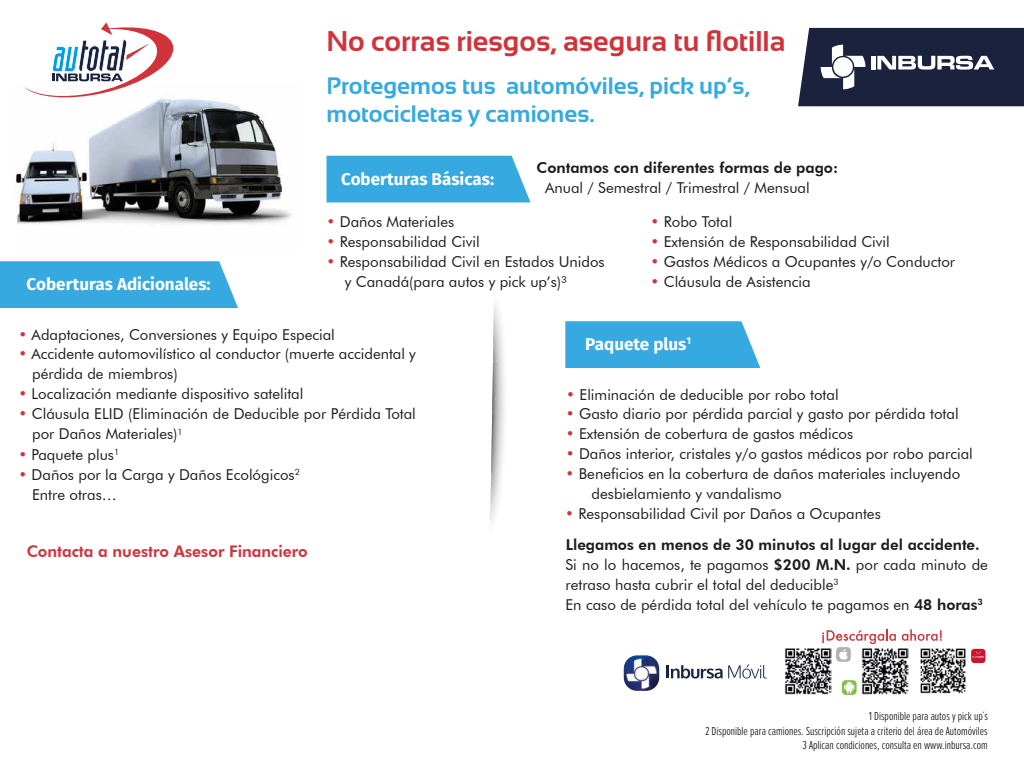
<style>
.page{position:relative;width:1024px;height:768px;background:#fff}
.page>*{position:absolute;margin:0;border:0;box-sizing:border-box;transform-origin:0 0}
.t1{font:700 28.6px "Sansation";color:#d0333a}
.t2{font:700 23.8px/28.6px "Sansation";color:#36a9e1}
.t3{font:700 17px "Fira Sans";color:#fff}
.t4{font:800 16px "Futura BT";color:#d0333a}
.t5{font:15px/20px "Futura BT";color:#1d1d1b}
.t6{font:800 15px "Futura BT";color:#1d1d1b}
.t7{font:300 12px/14.4px "Proxima Nova Ex Cn";color:#000;text-align:right}
.s1{font-weight:800;color:#d0333a}
.s2{color:#d0333a}
.s3{font-weight:800}
</style>
<div class="page">
<img style="left:15px;top:98px;width:277px;height:126px">
<svg style="left:565px;top:321px;width:195px;height:47px;background:#40ade2"></svg>
<svg style="left:798px;top:28px;width:226px;height:78px;background:#383f56"></svg>
<svg style="left:24px;top:22px;width:153px;height:79px"></svg>
<svg style="left:490px;top:303px;width:15px;height:214px"></svg>
<img style="left:490px;top:517px;width:3px;height:5px">
<img style="left:493px;top:498px;width:3px;height:14px">
<img style="left:493px;top:512px;width:3px;height:6px">
<img style="left:497px;top:467px;width:3px;height:25px">
<img style="left:500px;top:464px;width:2px;height:18px">
<img style="left:502px;top:460px;width:3px;height:29px">
<img style="left:496px;top:492px;width:5px;height:25px">
<img style="left:498px;top:488px;width:5px;height:27px">
<img style="left:500px;top:482px;width:4px;height:27px">
<div style="left:327px;top:156px;width:204px;height:46px;background:#36a9e1"></div>
<div style="left:0;top:261px;width:238px;height:47px;background:#36a9e1"></div>
<img style="left:624px;top:655px;width:35px;height:36px">
<svg style="left:667px;top:664px;width:100px;height:15px"></svg>
<svg style="left:784px;top:629px;width:158px;height:66px"></svg>
<img style="left:921px;top:648px;width:45px;height:45px">
<div style="left:971px;top:649px;width:14px;height:14px;background:#ce132d;border-radius:4px"></div>
<svg style="left:973px;top:651px;width:11px;height:7px"></svg>
<h1 class="t1" style="left:326px;top:25px;width:461px">No corras riesgos, asegura tu flotilla</h1>
<h2 class="t2" style="left:326px;top:71px;width:425px">Protegemos tus automóviles, pick up’s, motocicletas y camiones.</h2>
<p class="t3" style="left:341px;top:167px;width:155px">Coberturas Básicas:</p>
<p class="t6" style="left:537px;top:159px;width:303px">Contamos con diferentes formas de pago:</p>
<p class="t5" style="left:545px;top:178px;width:266px">Anual / Semestral / Trimestral / Mensual</p>
<p class="t5" style="left:327px;top:212px;width:129px"><span class="s1">•</span> Daños Materiales</p>
<p class="t5" style="left:651px;top:212px;width:83px"><span class="s1">•</span> Robo Total</p>
<p class="t5" style="left:327px;top:232px;width:155px"><span class="s1">•</span> Responsabilidad Civil</p>
<p class="t5" style="left:651px;top:232px;width:241px"><span class="s1">•</span> Extensión de Responsabilidad Civil</p>
<p class="t5" style="left:327px;top:252px;width:280px"><span class="s1">•</span> Responsabilidad Civil en Estados Unidos</p>
<p class="t5" style="left:651px;top:252px;width:306px"><span class="s1">•</span> Gastos Médicos a Ocupantes y/o Conductor</p>
<p class="t5" style="left:345px;top:272px;width:224px">y Canadá(para autos y pick up’s)³</p>
<p class="t5" style="left:651px;top:272px;width:162px"><span class="s1">•</span> Cláusula de Asistencia</p>
<p class="t3" style="left:27px;top:272px;width:186px">Coberturas Adicionales:</p>
<p class="t5" style="left:18px;top:324px;width:318px"><span class="s1">•</span> Adaptaciones, Conversiones y Equipo Especial</p>
<p class="t5" style="left:32px;top:344px;width:385px;text-indent:-14px"><span class="s2">•</span> Accidente automovilístico al conductor (muerte accidental y pérdida de miembros)</p>
<p class="t5" style="left:18px;top:384px;width:287px"><span class="s2">•</span> Localización mediante dispositivo satelital</p>
<p class="t5" style="left:32px;top:404px;width:385px;text-indent:-14px"><span class="s2">•</span> Cláusula ELID (Eliminación de Deducible por Pérdida Total por Daños Materiales)<sup>1</sup></p>
<p class="t5" style="left:18px;top:444px;width:102px"><span class="s2">•</span> Paquete plus<sup>1</sup></p>
<p class="t5" style="left:32px;top:464px;width:269px;text-indent:-14px"><span class="s2">•</span> Daños por la Carga y Daños Ecológicos<sup>2<br></sup>Entre otras…</p>
<p class="t3" style="left:585px;top:332px;width:107px">Paquete plus<sup>1</sup></p>
<p class="t5" style="left:566px;top:384px;width:274px"><span class="s1">•</span> Eliminación de deducible por robo total</p>
<p class="t5" style="left:566px;top:404px;width:394px"><span class="s1">•</span> Gasto diario por pérdida parcial y gasto por pérdida total</p>
<p class="t5" style="left:566px;top:424px;width:289px"><span class="s1">•</span> Extensión de cobertura de gastos médicos</p>
<p class="t5" style="left:566px;top:444px;width:409px"><span class="s1">•</span> Daños interior, cristales y/o gastos médicos por robo parcial</p>
<p class="t5" style="left:592px;top:464px;width:370px;text-indent:-26px"><span class="s1">•</span> Beneficios en la cobertura de daños materiales incluyendo desbielamiento y vandalismo</p>
<p class="t5" style="left:565px;top:504px;width:317px"><span class="s1">•</span> Responsabilidad Civil por Daños a Ocupantes</p>
<p class="t4" style="left:27px;top:542px;width:283px">Contacta a nuestro Asesor Financiero</p>
<p class="t5" style="left:565px;top:534px;width:424px"><span class="s3">Llegamos en menos de 30 minutos al lugar del accidente.<br></span>Si no lo hacemos, te pagamos <span class="s3">$200 M.N.</span> por cada minuto de retraso hasta cubrir el total del deducible<sup>3<br></sup>En caso de pérdida total del vehículo te pagamos en <span class="s3">48 horas</span><sup>3</sup></p>
<p class="t7" style="left:705px;top:709px;width:284px">1 Disponible para autos y pick up´s<br>2 Disponible para camiones. Suscripción sujeta a criterio del área de Automóviles<br>3 Aplican condiciones, consulta en www.inbursa.com</p>
</div>
